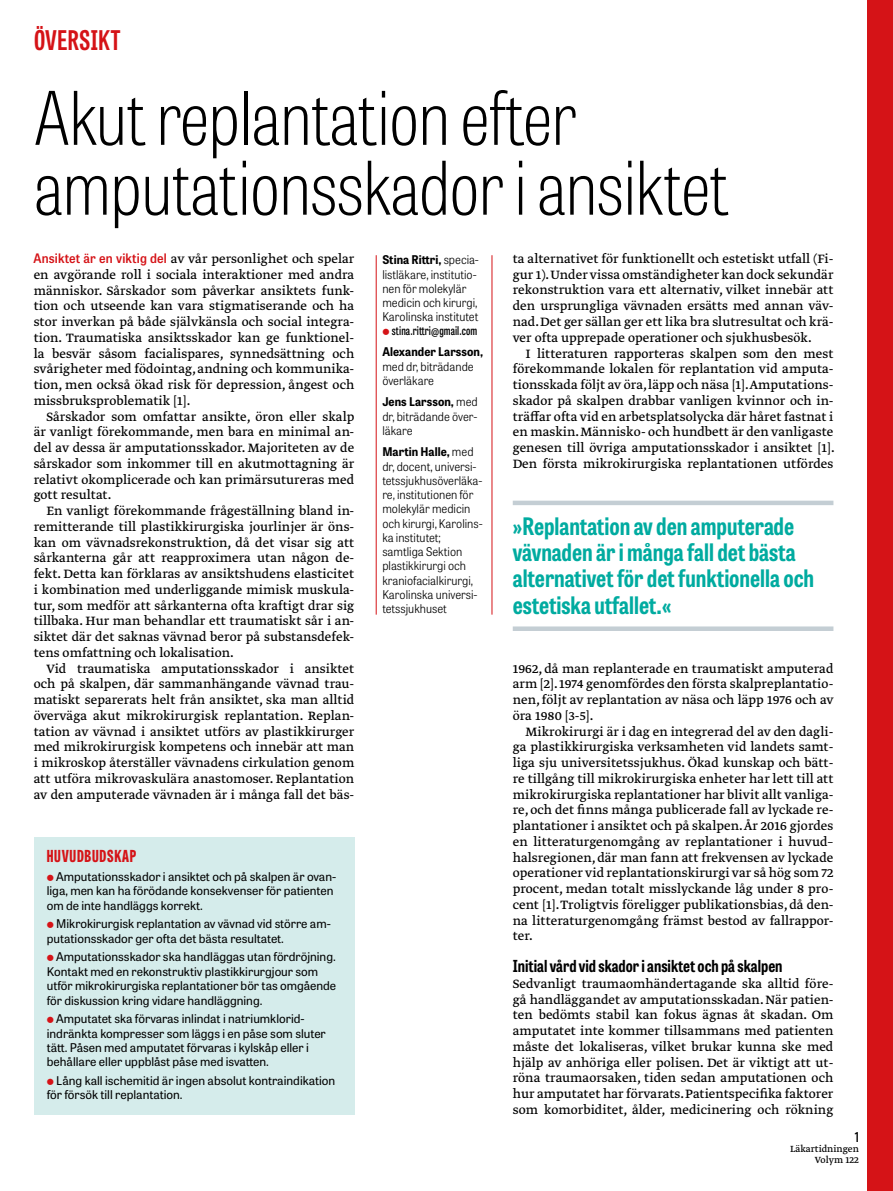
<style>
.page{position:relative;width:893px;height:1191px;background:#fff}
.page>*{position:absolute;margin:0;border:0;box-sizing:border-box;transform-origin:0 0}
.t1{font:100 73.5px/69.8px "Tablet Gothic Condensed";letter-spacing:-.005em;color:#000}
.t2{font:700 27px "Tablet Gothic Compressed";letter-spacing:.02em;color:#d51317}
.t3{font:700 24px/26.2px "Tablet Gothic Condensed";color:#00aba0}
.t4{font:700 16.5px "Tablet Gothic Condensed";color:#000}
.t5{font:800 16.5px "Tablet Gothic Compressed";letter-spacing:.045em;color:#d51317}
.t6{font:14.25px/15.8px "Greta Text Pro Regular Min";color:#000;text-align:justify}
.t7{font:600 13.5px "Tablet Gothic Condensed";color:#000}
.t8{font:12px/14.4px "Tablet Gothic";color:#000}
.t9{font:300 12px/14.2px "Tablet Gothic Narrow";color:#000}
.t10{font:600 12px "Tablet Gothic Compressed";letter-spacing:.01em;color:#000}
.t11{font:700 12px "Tablet Gothic Narrow";letter-spacing:.005em;color:#000}
.t12{font:10.5px/10.5px "Greta Text Pro";color:#000;text-align:right}
.s1{font-weight:700}
.s2{font-family:"Tablet Gothic Narrow";font-weight:600;font-size:13.05px;color:#d51317}
</style>
<div class="page">
<div style="left:867px;top:0;width:26px;height:1191px;background:#d51317"></div>
<hr style="left:492px;top:255px;width:1px;height:359px;background:#d51317">
<hr style="left:376px;top:255px;width:1px;height:359px;background:#d51317">
<div style="left:34px;top:837px;width:321px;height:277px;background:#d5eceb"></div>
<div style="left:513px;top:500px;width:320px;height:5px;background:#c4ced4"></div>
<div style="left:513px;top:626px;width:320px;height:5px;background:#c4ced4"></div>
<h2 class="t2" style="left:34px;top:22px;width:88px">ÖVERSIKT</h2>
<h1 class="t1" style="left:34px;top:81px;width:696px">Akut replantation efter amputationsskador i ansiktet</h1>
<p class="t9" style="left:382px;top:252px;width:98px"><span class="s1">Stina Rittri,</span> specia&shy;listläkare, institutio&shy;nen för molekylär medicin och kirurgi,<br>Karolinska institutet</p>
<p class="t10" style="left:392px;top:322px;width:87px">stina.rittri@gmail.com</p>
<p class="t11" style="left:382px;top:344px;width:102px">Alexander Larsson,</p>
<p class="t9" style="left:382px;top:359px;width:93px">med dr, biträdande överläkare</p>
<p class="t9" style="left:382px;top:394px;width:97px;text-align:justify"><span class="s1">Jens Larsson,</span> med dr, biträdande över&shy;läkare</p>
<p class="t9" style="left:382px;top:444px;width:102px"><span class="s1">Martin Halle,</span> med dr, docent, universi&shy;tetssjukhusöverläka&shy;re, institutionen för molekylär medicin och kirurgi, Karolins&shy;ka institutet; samtliga Sektion plastikkirurgi och kraniofacialkirurgi,<br>Karolinska universi&shy;tetssjukhuset</p>
<p class="t6" style="left:513px;top:251px;width:322px">ta alternativet för funktionellt och estetiskt utfall (Fi&shy;gur 1). Under vissa omständigheter kan dock sekundär rekonstruktion vara ett alternativ, vilket innebär att den ursprungliga vävnaden ersätts med annan väv&shy;nad. Det ger sällan ger ett lika bra slutresultat och krä&shy;ver ofta upprepade operationer och sjukhusbesök.</p>
<p class="t6" style="left:513px;top:346px;width:324px;text-indent:13px">I litteraturen rapporteras skalpen som den mest förekommande lokalen för replantation vid amputa&shy;tionsskada följt av öra, läpp och näsa [1].Amputations&shy;skador på skalpen drabbar vanligen kvinnor och in&shy;träffar ofta vid en arbetsplatsolycka där håret fastnat i en maskin. Människo- och hundbett är den vanligaste genesen till övriga amputationsskador i ansiktet [1].<br>Den första mikrokirurgiska replantationen utfördes</p>
<p class="t6" style="left:34px;top:251px;width:322px"><span class="s2">Ansiktet är en viktig del</span> av vår personlighet och spelar en avgörande roll i sociala interaktioner med andra människor. Sårskador som påverkar ansiktets funk&shy;tion och utseende kan vara stigmatiserande och ha stor inverkan på både självkänsla och social integra&shy;tion. Traumatiska ansiktsskador kan ge funktionel&shy;la besvär såsom facialispares, synnedsättning och svårigheter med födointag, andning och kommunika&shy;tion, men också ökad risk för depression, ångest och missbruksproblematik [1].</p>
<p class="t6" style="left:34px;top:409px;width:322px;text-indent:13px">Sårskador som omfattar ansikte, öron eller skalp är vanligt förekommande, men bara en minimal an&shy;del av dessa är amputationsskador. Majoriteten av de sårskador som inkommer till en akutmottagning är relativt okomplicerade och kan primärsutureras med gott resultat.</p>
<p class="t6" style="left:34px;top:503px;width:322px;text-indent:13px">En vanligt förekommande frågeställning bland in&shy;remitterande till plastikkirurgiska jourlinjer är öns&shy;kan om vävnadsrekonstruktion, då det visar sig att sårkanterna går att reapproximera utan någon de&shy;fekt. Detta kan förklaras av ansiktshudens elasticitet i kombination med underliggande mimisk muskula&shy;tur, som medför att sårkanterna ofta kraftigt drar sig tillbaka. Hur man behandlar ett traumatiskt sår i an&shy;siktet där det saknas vävnad beror på substansdefek&shy;tens omfattning och lokalisation.</p>
<p class="t6" style="left:34px;top:661px;width:322px;text-indent:13px">Vid traumatiska amputationsskador i ansiktet och på skalpen, där sammanhängande vävnad trau&shy;matiskt separerats helt från ansiktet, ska man alltid överväga akut mikrokirurgisk replantation. Replan&shy;tation av vävnad i ansiktet utförs av plastikkirurger med mikrokirurgisk kompetens och innebär att man i mikroskop återställer vävnadens cirkulation genom att utföra mikrovaskulära anastomoser. Replantation av den amputerade vävnaden är i många fall det bäs-</p>
<h3 class="t3" style="left:513px;top:512px;width:303px">»Replantation av den amputerade vävnaden är i många fall det bästa alternativet för det funktionella och estetiska utfallet.«</h3>
<p class="t6" style="left:513px;top:661px;width:322px">1962, då man replanterade en traumatiskt amputerad arm [2]. 1974 genomfördes den första skalpreplantatio&shy;nen, följt av replantation av näsa och läpp 1976 och av öra 1980 [3-5].</p>
<p class="t6" style="left:513px;top:724px;width:322px;text-indent:13px">Mikrokirurgi är i dag en integrerad del av den dagli&shy;ga plastikkirurgiska verksamheten vid landets samt&shy;liga sju universitetssjukhus. Ökad kunskap och bätt&shy;re tillgång till mikrokirurgiska enheter har lett till att mikrokirurgiska replantationer har blivit allt vanliga&shy;re, och det finns många publicerade fall av lyckade re&shy;plantationer i ansiktet och på skalpen.År 2016 gjordes en litteraturgenomgång av replantationer i huvud– halsregionen, där man fann att frekvensen av lyckade operationer vid replantationskirurgi var så hög som 72 procent, medan totalt misslyckande låg under 8 pro&shy;cent [1]. Troligtvis föreligger publikationsbias, då den&shy;na litteraturgenomgång främst bestod av fallrappor&shy;ter.</p>
<p class="t4" style="left:513px;top:954px;width:271px">Initial vård vid skador i ansiktet och på skalpen</p>
<p class="t6" style="left:513px;top:976px;width:322px">Sedvanligt traumaomhändertagande ska alltid före&shy;gå handläggandet av amputationsskadan. När patien&shy;ten bedömts stabil kan fokus ägnas åt skadan. Om amputatet inte kommer tillsammans med patienten måste det lokaliseras, vilket brukar kunna ske med hjälp av anhöriga eller polisen. Det är viktigt att ut&shy;röna traumaorsaken, tiden sedan amputationen och hur amputatet har förvarats. Patientspecifika faktorer som komorbiditet, ålder, medicinering och rökning</p>
<p class="t5" style="left:47px;top:844px;width:91px">HUVUDBUDSKAP</p>
<p class="t8" style="left:47px;top:868px;width:291px;text-indent:9px">Amputationsskador i ansiktet och på skalpen är ovan&shy;liga, men kan ha förödande konsekvenser för patienten om de inte handläggs korrekt.</p>
<p class="t8" style="left:47px;top:916px;width:286px;text-indent:9px">Mikrokirurgisk replantation av vävnad vid större am&shy;putationsskador ger ofta det bästa resultatet.</p>
<p class="t8" style="left:47px;top:949px;width:291px;text-indent:9px">Amputationsskador ska handläggas utan fördröjning.<br>Kontakt med en rekonstruktiv plastikkirurgjour som utför mikrokirurgiska replantationer bör tas omgående för diskussion kring vidare handläggning.</p>
<p class="t8" style="left:47px;top:1011px;width:281px;text-indent:9px">Amputatet ska förvaras inlindat i natriumklorid&shy;indränkta kompresser som läggs i en påse som sluter tätt. Påsen med amputatet förvaras i kylskåp eller i behållare eller uppblåst påse med isvatten.</p>
<p class="t8" style="left:47px;top:1073px;width:290px;text-indent:9px">Lång kall ischemitid är ingen absolut kontraindikation för försök till replantation.</p>
<p class="t7" style="left:855px;top:1127px;width:6px">1</p>
<p class="t12" style="left:790px;top:1144px;width:70px">Läkartidningen<br>Volym 122</p>
</div>
